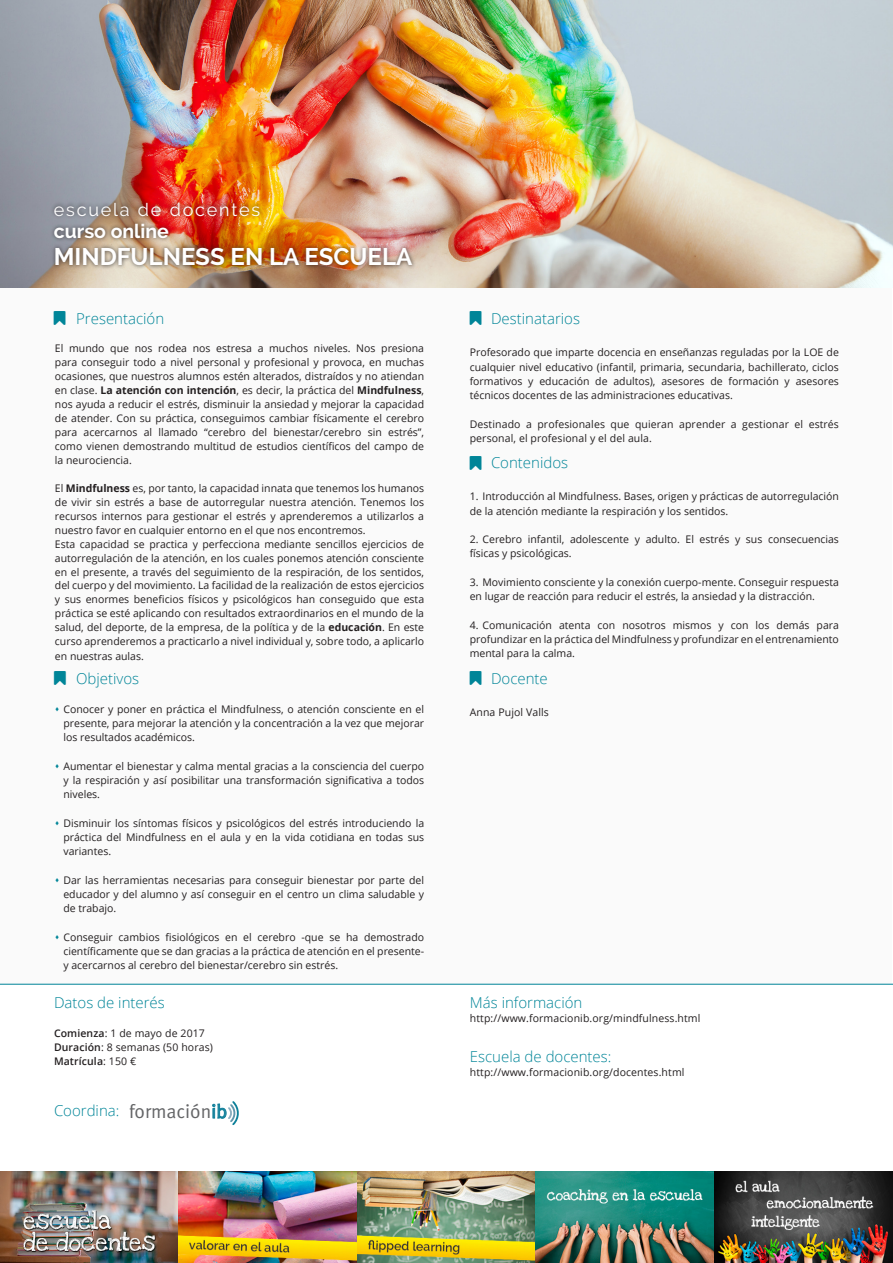
<style>
.page{position:relative;width:893px;height:1263px;background:#fff}
.page>*{position:absolute;margin:0;border:0;box-sizing:border-box;transform-origin:0 0}
.t1{font:700 24px "Raleway";color:#fff}
.t2{font:700 19.5px "Raleway";color:#fff}
.t3{font:19.35px "Meta Normal LF";color:#646567}
.t4{font:18px "Raleway";letter-spacing:.1em;color:#fff}
.Subtítulo{font:300 15px "Open Sans";color:#008598}
.Texto{font:10.5px/14px "Open Sans";color:#231f20;text-align:justify}
.Texto_7{font:10.5px/14.2px "Open Sans";letter-spacing:.01em;color:#231f20;text-align:justify}
.Texto_7-2{font:600 10.5px "Open Sans";letter-spacing:.01em;color:#231f20}
.s1{font-weight:700}
.s2{color:#008598}
.s3{font-weight:600}
.s4{font-weight:400}
.s5{color:#13819b}
</style>
<div class="page">
<div style="left:1px;top:287px;width:891px;height:697px;background:#fafafa"></div>
<svg style="left:213px;top:1101px;width:26px;height:24px"></svg>
<img style="left:0;top:0;width:893px;height:287px">
<img style="left:0;top:1171px;width:893px;height:92px">
<hr style="left:0;top:984px;width:893px;height:1px;background:#008598">
<div style="left:50px;top:198px;width:366px;height:72px;background:#231f20;opacity:.75"></div>
<p class="t4" style="left:54px;top:199px;width:208px">escuela de docentes</p>
<p class="t2" style="left:54px;top:220px;width:117px">curso online</p>
<p class="t1" style="left:54px;top:243px;width:360px">MINDFULNESS EN LA ESCUELA</p>
<p class="Subtítulo" style="left:76px;top:308px;width:90px">Presentación</p>
<p class="Texto" style="left:55px;top:341px;width:371px">El mundo que nos rodea nos estresa a muchos niveles. Nos presiona para conseguir todo a nivel personal y profesional y provoca, en muchas ocasiones, que nuestros alumnos estén alterados, distraídos y no atiendan en clase. <span class="s1">La atención con intención</span>, es decir, la práctica del <span class="s1">Mindfulness</span>, nos ayuda a reducir el estrés, disminuir la ansiedad y mejorar la capacidad de atender. Con su práctica, conseguimos cambiar físicamente el cerebro para acercarnos al llamado “cerebro del bienestar/cerebro sin estrés”, como vienen demostrando multitud de estudios científicos del campo de la neurociencia.</p>
<p class="Texto" style="left:55px;top:481px;width:371px">El <span class="s1">Mindfulness</span> es, por tanto, la capacidad innata que tenemos los humanos de vivir sin estrés a base de autorregular nuestra atención. Tenemos los recursos internos para gestionar el estrés y aprenderemos a utilizarlos a nuestro favor en cualquier entorno en el que nos encontremos.</p>
<p class="Texto" style="left:55px;top:536px;width:371px">Esta capacidad se practica y perfecciona mediante sencillos ejercicios de autorregulación de la atención, en los cuales ponemos atención consciente en el presente, a través del seguimiento de la respiración, de los sentidos, del cuerpo y del movimiento. La facilidad de la realización de estos ejercicios y sus enormes beneficios físicos y psicológicos han conseguido que esta práctica se esté aplicando con resultados extraordinarios en el mundo de la salud, del deporte, de la empresa, de la política y de la <span class="s1">educación</span>. En este curso aprenderemos a practicarlo a nivel individual y, sobre todo, a aplicarlo en nuestras aulas.</p>
<p class="Subtítulo" style="left:76px;top:668px;width:65px">Objetivos</p>
<p class="Texto" style="left:63px;top:701px;width:362px;text-indent:-9px"><span class="s2">▲</span> Conocer y poner en práctica el Mindfulness, o atención consciente en el presente, para mejorar la atención y la concentración a la vez que mejorar los resultados académicos.</p>
<p class="Texto" style="left:63px;top:758px;width:362px;text-indent:-9px"><span class="s2">▲</span> Aumentar el bienestar y calma mental gracias a la consciencia del cuerpo y la respiración y así posibilitar una transformación significativa a todos niveles.</p>
<p class="Texto" style="left:63px;top:815px;width:362px;text-indent:-9px"><span class="s2">▲</span> Disminuir los síntomas físicos y psicológicos del estrés introduciendo la práctica del Mindfulness en el aula y en la vida cotidiana en todas sus variantes.</p>
<p class="Texto" style="left:63px;top:872px;width:362px;text-indent:-9px"><span class="s2">▲</span> Dar las herramientas necesarias para conseguir bienestar por parte del educador y del alumno y así conseguir en el centro un clima saludable y de trabajo.</p>
<p class="Texto" style="left:63px;top:929px;width:362px;text-indent:-9px"><span class="s2">▲</span> Conseguir cambios fisiológicos en el cerebro -que se ha demostrado científicamente que se dan gracias a la práctica de atención en el presente&shy;y acercarnos al cerebro del bienestar/cerebro sin estrés.</p>
<p class="Subtítulo" style="left:54px;top:992px;width:112px">Datos de interés</p>
<p class="Texto_7" style="left:54px;top:1025px;width:152px"><span class="s3">Comienza</span>: 1 de mayo de 2017</p>
<p class="Texto_7" style="left:54px;top:1040px;width:160px"><span class="s3">Duración</span>: 8 semanas (50 horas)</p>
<p class="Texto_7-2" style="left:54px;top:1054px;width:84px">Matrícula<span class="s4">: 150 €</span></p>
<p class="Subtítulo" style="left:54px;top:1100px;width:67px">Coordina:</p>
<p class="t3" style="left:129px;top:1100px;width:100px">formación<span class="s5">ib</span></p>
<p class="Subtítulo" style="left:491px;top:308px;width:91px">Destinatarios</p>
<p class="Texto_7" style="left:470px;top:345px;width:371px">Profesorado que imparte docencia en enseñanzas reguladas por la LOE de cualquier nivel educativo (infantil, primaria, secundaria, bachillerato, ciclos formativos y educación de adultos), asesores de formación y asesores técnicos docentes de las administraciones educativas.</p>
<p class="Texto_7" style="left:470px;top:416px;width:371px">Destinado a profesionales que quieran aprender a gestionar el estrés personal, el profesional y el del aula.</p>
<p class="Subtítulo" style="left:491px;top:452px;width:79px">Contenidos</p>
<p class="Texto" style="left:470px;top:489px;width:371px">1. Introducción al Mindfulness. Bases, origen y prácticas de autorregulación de la atención mediante la respiración y los sentidos.</p>
<p class="Texto" style="left:470px;top:532px;width:371px">2. Cerebro infantil, adolescente y adulto. El estrés y sus consecuencias físicas y psicológicas.</p>
<p class="Texto" style="left:470px;top:575px;width:371px">3. Movimiento consciente y la conexión cuerpo-mente. Conseguir respuesta en lugar de reacción para reducir el estrés, la ansiedad y la distracción.</p>
<p class="Texto" style="left:470px;top:617px;width:371px">4. Comunicación atenta con nosotros mismos y con los demás para profundizar en la práctica del Mindfulness y profundizar en el entrenamiento mental para la calma.</p>
<p class="Subtítulo" style="left:491px;top:668px;width:58px">Docente</p>
<p class="Texto_7" style="left:470px;top:705px;width:81px">Anna Pujol Valls</p>
<p class="Subtítulo" style="left:470px;top:992px;width:114px">Más información</p>
<p class="Texto_7" style="left:470px;top:1011px;width:232px">http://www.formacionib.org/mindfulness.html</p>
<p class="Subtítulo" style="left:470px;top:1046px;width:143px">Escuela de docentes:</p>
<p class="Texto_7" style="left:470px;top:1065px;width:216px">http://www.formacionib.org/docentes.html</p>
</div>
